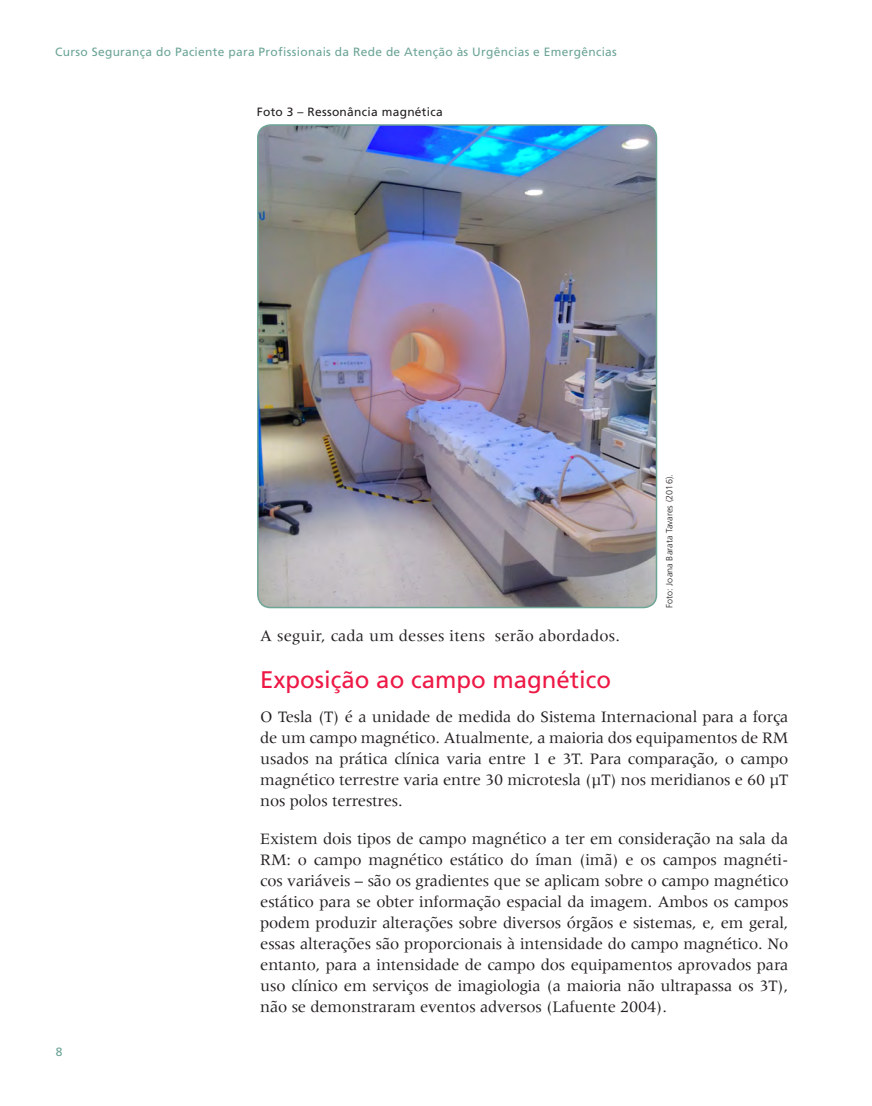
<style>
.page{position:relative;width:872px;height:1106px;background:#fff}
.page>*{position:absolute;margin:0;border:0;box-sizing:border-box;transform-origin:0 0}
.titulo_nivel_3{font:24px "Frutiger LT Std";color:#ed1845}
.paragrafo{font:16.5px/21px "Meridien LT Std";letter-spacing:-.01em;color:#231f20;text-align:justify}
.paragrafo_depois_lis{font:16.5px "Meridien LT Std";letter-spacing:.01em;color:#231f20}
.t1{font:12px "Frutiger LT Std";letter-spacing:.025em;color:#6da597}
.imagem_titulo{font:12px "Frutiger LT Std";letter-spacing:.025em;color:#231f20}
.imagem_credito_fonte{font:300 9px "Frutiger LT Std";letter-spacing:.01em;color:#231f20}
</style>
<div class="page">
<img style="left:258px;top:125px;width:398px;height:482px">
<div style="left:257px;top:124px;width:400px;height:484px;border:2px solid #6da597;border-radius:13px"></div>
<p class="t1" style="left:55px;top:45px;width:563px">Curso Segurança do Paciente para Profissionais da Rede de Atenção às Urgências e Emergências</p>
<p class="imagem_titulo" style="left:257px;top:104px;width:188px">Foto 3 – Ressonância magnética</p>
<p class="imagem_credito_fonte" style="left:664px;top:608px;width:135px;rotate:-90deg">Foto: Joana Barata Tavares (2016).</p>
<p class="t1" style="left:56px;top:1044px;width:8px">8</p>
<p class="paragrafo_depois_lis" style="left:260px;top:626px;width:361px">A seguir, cada um desses itens serão abordados.</p>
<p class="titulo_nivel_3" style="left:260px;top:665px;width:352px">Exposição ao campo magnético</p>
<p class="paragrafo" style="left:260px;top:705px;width:530px">O Tesla (T) é a unidade de medida do Sistema Internacional para a força de um campo magnético. Atualmente, a maioria dos equipamentos de RM usados na prática clínica varia entre 1 e 3T. Para comparação, o campo magnético terrestre varia entre 30 microtesla (µT) nos meridianos e 60 µT nos polos terrestres.</p>
<p class="paragrafo" style="left:260px;top:827px;width:530px">Existem dois tipos de campo magnético a ter em consideração na sala da RM: o campo magnético estático do íman (imã) e os campos magnéti&shy;cos variáveis – são os gradientes que se aplicam sobre o campo magnético estático para se obter informação espacial da imagem. Ambos os campos podem produzir alterações sobre diversos órgãos e sistemas, e, em geral, essas alterações são proporcionais à intensidade do campo magnético. No entanto, para a intensidade de campo dos equipamentos aprovados para uso clínico em serviços de imagiologia (a maioria não ultrapassa os 3T), não se demonstraram eventos adversos (Lafuente 2004).</p>
</div>
